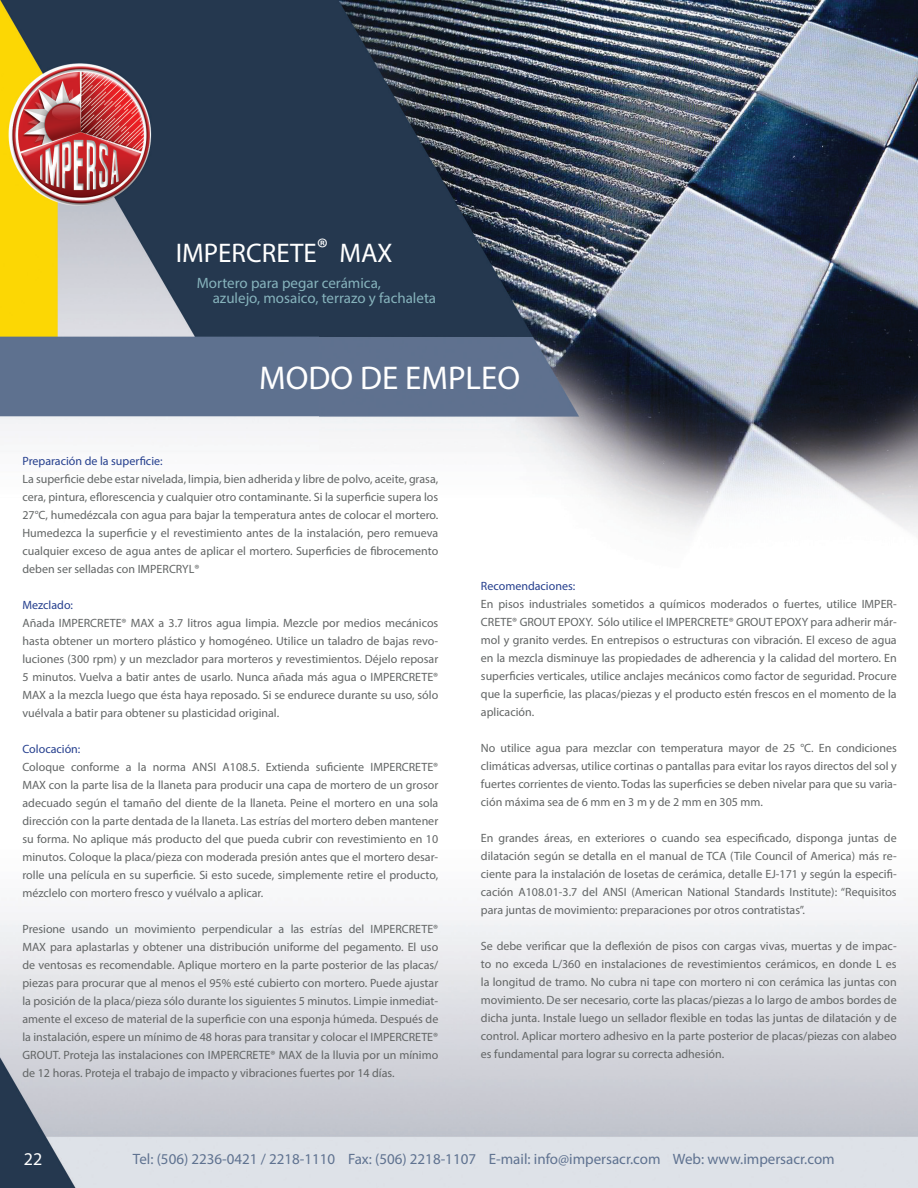
<style>
.page{position:relative;width:918px;height:1188px;background:#fff}
.page>*{position:absolute;margin:0;border:0;box-sizing:border-box;transform-origin:0 0}
.t1{font:33px "Myriad Pro";color:#fff}
.t2{font:27px "Myriad Pro";color:#fff}
.t3{font:18px "Myriad Pro";color:#fff}
.t4{font:15px "Myriad Pro";color:#5f7290}
.t5{font:15px "Myriad Pro";color:#86b3bc}
.t6{font:12px/18px "Myriad Pro";color:#626565;text-align:justify}
.t7{font:12px "Myriad Pro";color:#253f8e}
</style>
<div class="page">
<img style="left:0;top:0;width:918px;height:1188px">
<img style="left:320px;top:0;width:598px;height:612px">
<p class="t2" style="left:176px;top:236px;width:218px">IMPERCRETE® MAX</p>
<p class="t5" style="left:197px;top:273px;width:186px">Mortero para pegar cerámica,</p>
<p class="t5" style="left:213px;top:288px;width:225px">azulejo, mosaico, terrazo y fachaleta</p>
<p class="t1" style="left:259px;top:358px;width:263px">MODO DE EMPLEO</p>
<p class="t7" style="left:22px;top:454px;width:142px">Preparación de la superficie:</p>
<p class="t6" style="left:22px;top:470px;width:417px">La superficie debe estar nivelada, limpia, bien adherida y libre de polvo, aceite, grasa, cera, pintura, eflorescencia y cualquier otro contaminante. Si la superficie supera los 27°C, humedézcala con agua para bajar la temperatura antes de colocar el mortero.<br>Humedezca la superficie y el revestimiento antes de la instalación, pero remueva cualquier exceso de agua antes de aplicar el mortero. Superficies de fibrocemento deben ser selladas con IMPERCRYL®</p>
<p class="t7" style="left:22px;top:598px;width:52px">Mezclado:</p>
<p class="t6" style="left:22px;top:614px;width:417px">Añada IMPERCRETE® MAX a 3.7 litros agua limpia. Mezcle por medios mecánicos hasta obtener un mortero plástico y homogéneo. Utilice un taladro de bajas revo&shy;luciones (300 rpm) y un mezclador para morteros y revestimientos. Déjelo reposar 5 minutos. Vuelva a batir antes de usarlo. Nunca añada más agua o IMPERCRETE® MAX a la mezcla luego que ésta haya reposado. Si se endurece durante su uso, sólo vuélvala a batir para obtener su plasticidad original.</p>
<p class="t7" style="left:22px;top:742px;width:59px">Colocación:</p>
<p class="t6" style="left:22px;top:758px;width:417px">Coloque conforme a la norma ANSI A108.5. Extienda suficiente IMPERCRETE® MAX con la parte lisa de la llaneta para producir una capa de mortero de un grosor adecuado según el tamaño del diente de la llaneta. Peine el mortero en una sola dirección con la parte dentada de la llaneta. Las estrías del mortero deben mantener su forma. No aplique más producto del que pueda cubrir con revestimiento en 10 minutos. Coloque la placa/pieza con moderada presión antes que el mortero desar&shy;rolle una película en su superficie. Si esto sucede, simplemente retire el producto, mézclelo con mortero fresco y vuélvalo a aplicar.</p>
<p class="t6" style="left:22px;top:920px;width:417px">Presione usando un movimiento perpendicular a las estrías del IMPERCRETE® MAX para aplastarlas y obtener una distribución uniforme del pegamento. El uso de ventosas es recomendable. Aplique mortero en la parte posterior de las placas/ piezas para procurar que al menos el 95% esté cubierto con mortero. Puede ajustar la posición de la placa/pieza sólo durante los siguientes 5 minutos. Limpie inmediat&shy;amente el exceso de material de la superficie con una esponja húmeda. Después de la instalación, espere un mínimo de 48 horas para transitar y colocar el IMPERCRETE® GROUT. Proteja las instalaciones con IMPERCRETE® MAX de la lluvia por un mínimo de 12 horas. Proteja el trabajo de impacto y vibraciones fuertes por 14 días.</p>
<p class="t7" style="left:481px;top:579px;width:96px">Recomendaciones:</p>
<p class="t6" style="left:481px;top:595px;width:417px">En pisos industriales sometidos a químicos moderados o fuertes, utilice IMPER-CRETE® GROUT EPOXY. Sólo utilice el IMPERCRETE® GROUT EPOXY para adherir már&shy;mol y granito verdes. En entrepisos o estructuras con vibración. El exceso de agua en la mezcla disminuye las propiedades de adherencia y la calidad del mortero. En superficies verticales, utilice anclajes mecánicos como factor de seguridad. Procure que la superficie, las placas/piezas y el producto estén frescos en el momento de la aplicación.</p>
<p class="t6" style="left:481px;top:739px;width:417px">No utilice agua para mezclar con temperatura mayor de 25 °C. En condiciones climáticas adversas, utilice cortinas o pantallas para evitar los rayos directos del sol y fuertes corrientes de viento. Todas las superficies se deben nivelar para que su varia&shy;ción máxima sea de 6 mm en 3 m y de 2 mm en 305 mm.</p>
<p class="t6" style="left:481px;top:829px;width:417px">En grandes áreas, en exteriores o cuando sea especificado, disponga juntas de dilatación según se detalla en el manual de TCA (Tile Council of America) más re&shy;ciente para la instalación de losetas de cerámica, detalle EJ-171 y según la especifi&shy;cación A108.01-3.7 del ANSI (American National Standards Institute): “Requisitos para juntas de movimiento: preparaciones por otros contratistas”.</p>
<p class="t6" style="left:481px;top:937px;width:417px">Se debe verificar que la deflexión de pisos con cargas vivas, muertas y de impac&shy;to no exceda L/360 en instalaciones de revestimientos cerámicos, en donde L es la longitud de tramo. No cubra ni tape con mortero ni con cerámica las juntas con movimiento. De ser necesario, corte las placas/piezas a lo largo de ambos bordes de dicha junta. Instale luego un sellador flexible en todas las juntas de dilatación y de control. Aplicar mortero adhesivo en la parte posterior de placas/piezas con alabeo es fundamental para lograr su correcta adhesión.</p>
<p class="t3" style="left:24px;top:1148px;width:20px">22</p>
<p class="t4" style="left:133px;top:1150px;width:703px">Tel: (506) 2236-0421 / 2218-1110 Fax: (506) 2218-1107 E-mail: info@impersacr.com Web: www.impersacr.com</p>
</div>
